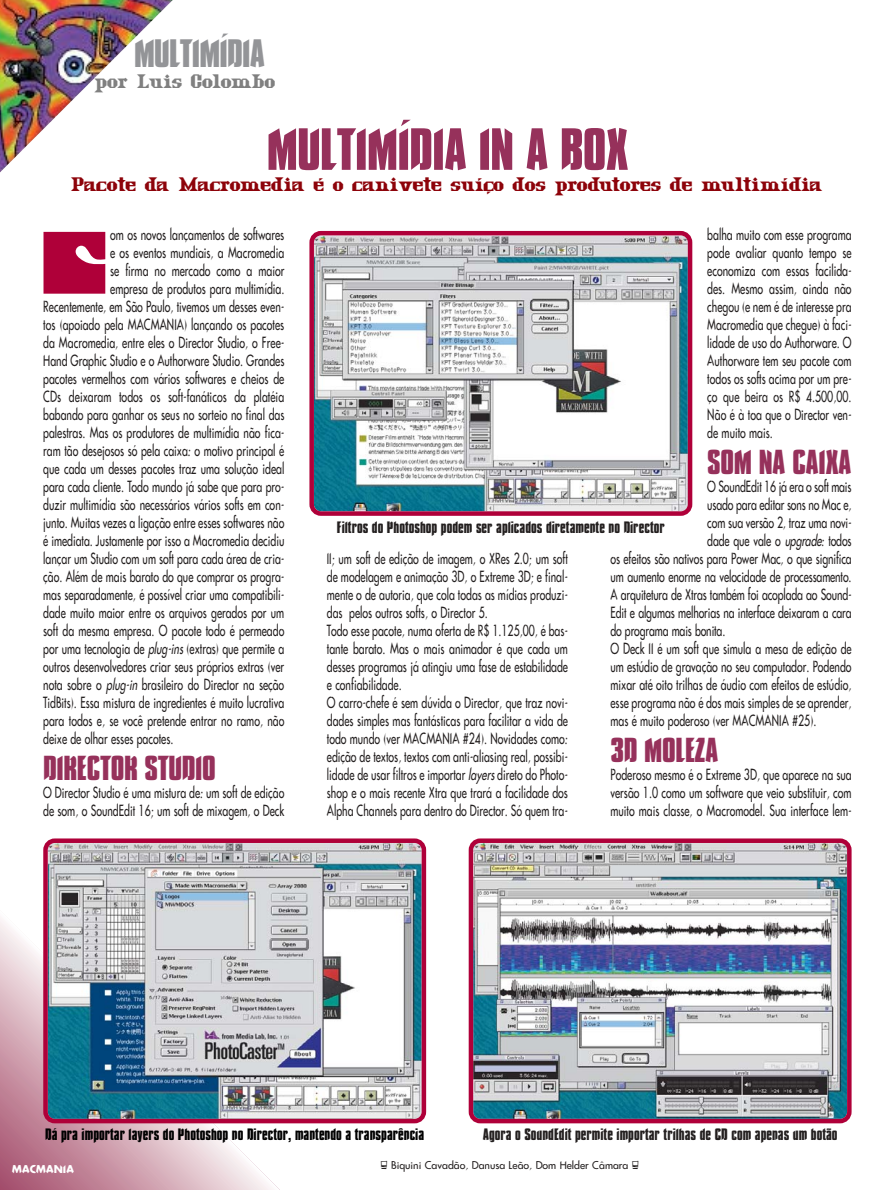
<style>
.page{position:relative;width:893px;height:1190px;background:#fff}
.page>*{position:absolute;margin:0;border:0;box-sizing:border-box;transform-origin:0 0}
.t1{font:87px "Pinups";color:#af0039}
.t2{font:700 54px "Compacta Vitima";letter-spacing:-.015em;color:#96315b}
.t3{font:700 36px "Compacta Vitima";letter-spacing:-.02em;color:#939497}
.t4{font:700 31.5px "Compacta Vitima";letter-spacing:-.015em;color:#96315b}
.t5{font:700 18px "Macmania";color:#8d030a}
.t6{font:700 18px "Macmania";color:#808080}
.t7{font:15px/18px "Futura Vitima";color:#231f1f;scale:.7 1}
.t8{font:700 15px "Compacta Vitima";color:#231f1f}
.t9{font:700 15px "Compacta Vitima";color:#000}
.t10{font:10.5px "Futura Vitima";color:#231f1f}
.t11{font:700 10.5px "Futura Vitima";color:#fff}
.s1{font-style:italic}
</style>
<div class="page">
<img style="left:0;top:0;width:173px;height:173px">
<svg style="left:0;top:919px;width:299px;height:271px"></svg>
<img style="left:473px;top:843px;width:374px;height:275px;border-radius:7px">
<div style="left:468px;top:838px;width:383px;height:285px;border:4px solid #af0039;border-radius:9px"></div>
<img style="left:48px;top:843px;width:373px;height:275px;border-radius:7px">
<div style="left:43px;top:838px;width:383px;height:285px;border:4px solid #af0039;border-radius:9px"></div>
<img style="left:314px;top:235px;width:373px;height:276px;border-radius:7px">
<div style="left:309px;top:231px;width:383px;height:285px;border:4px solid #af0039;border-radius:9px"></div>
<h3 class="t3" style="left:134px;top:37px;width:132px">MULTIMÍDIA</h3>
<p class="t6" style="left:95px;top:74px;width:182px">por Luis Colombo</p>
<h2 class="t2" style="left:267px;top:126px;width:363px">MULTIMÍDIA IN A BOX</h2>
<p class="t5" style="left:71px;top:177px;width:752px">Pacote da Macromedia é o canivete suíço dos produtores de multimídia</p>
<p class="t7" style="left:110px;top:226px;width:250px">om os novos lançamentos de softwares</p>
<p class="t7" style="left:110px;top:244px;width:250px">e os eventos mundiais, a Macromedia</p>
<p class="t7" style="left:110px;top:262px;width:250px">se firma no mercado como a maior</p>
<p class="t7" style="left:110px;top:280px;width:250px">empresa de produtos para multimídia.</p>
<p class="t7" style="left:43px;top:298px;width:346px">Recentemente, em São Paulo, tivemos um desses even-</p>
<p class="t7" style="left:43px;top:316px;width:346px">tos (apoiado pela MACMANIA) lançando os pacotes</p>
<p class="t7" style="left:43px;top:334px;width:346px">da Macromedia, entre eles o Director Studio, o Free-</p>
<p class="t7" style="left:43px;top:352px;width:346px">Hand Graphic Studio e o Authorware Studio. Grandes</p>
<p class="t7" style="left:43px;top:370px;width:346px">pacotes vermelhos com vários softwares e cheios de</p>
<p class="t7" style="left:43px;top:388px;width:345px">CDs deixaram todos os soft-fanáticos da platéia</p>
<p class="t7" style="left:43px;top:406px;width:346px">babando para ganhar os seus no sorteio no final das</p>
<p class="t7" style="left:43px;top:424px;width:346px">palestras. Mas os produtores de multimídia não fica-</p>
<p class="t7" style="left:43px;top:442px;width:346px">ram tão desejosos só pela caixa: o motivo principal é</p>
<p class="t7" style="left:43px;top:460px;width:346px">que cada um desses pacotes traz uma solução ideal</p>
<p class="t7" style="left:43px;top:478px;width:346px">para cada cliente. Todo mundo já sabe que para pro-</p>
<p class="t7" style="left:43px;top:496px;width:346px">duzir multimídia são necessários vários softs em con-</p>
<p class="t7" style="left:43px;top:514px;width:346px">junto. Muitas vezes a ligação entre esses softwares não</p>
<p class="t7" style="left:43px;top:532px;width:346px">é imediata. Justamente por isso a Macromedia decidiu</p>
<p class="t7" style="left:43px;top:550px;width:346px">lançar um Studio com um soft para cada área de cria-</p>
<p class="t7" style="left:43px;top:568px;width:346px">ção. Além de mais barato do que comprar os progra-</p>
<p class="t7" style="left:43px;top:586px;width:346px">mas separadamente, é possível criar uma compatibili-</p>
<p class="t7" style="left:43px;top:604px;width:346px">dade muito maior entre os arquivos gerados por um</p>
<p class="t7" style="left:43px;top:622px;width:346px">soft da mesma empresa. O pacote todo é permeado</p>
<p class="t7" style="left:43px;top:640px;width:346px">por uma tecnologia de <span class="s1">plug-ins</span>(extras) que permite a</p>
<p class="t7" style="left:43px;top:658px;width:346px">outros desenvolvedores criar seus próprios extras (ver</p>
<p class="t7" style="left:43px;top:676px;width:346px">nota sobre o <span class="s1">plug-in</span> brasileiro do Director na seção</p>
<p class="t7" style="left:43px;top:694px;width:346px">TidBits). Essa mistura de ingredientes é muito lucrativa</p>
<p class="t7" style="left:43px;top:712px;width:346px">para todos e, se você pretende entrar no ramo, não</p>
<p class="t7" style="left:43px;top:730px;width:187px">deixe de olhar esses pacotes.</p>
<h3 class="t4" style="left:43px;top:754px;width:174px">DIRECTOR STUDIO</h3>
<p class="t7" style="left:43px;top:784px;width:346px">O Director Studio é uma mistura de: um soft de edição de som, o SoundEdit 16; um soft de mixagem, o Deck</p>
<h1 class="t1" style="left:43px;top:213px;width:71px">C</h1>
<p class="t7" style="left:707px;top:226px;width:207px;text-align:justify">balha muito com esse programa pode avaliar quanto tempo se economiza com essas facilida&shy;des. Mesmo assim, ainda não chegou (e nem é de interesse pra Macromedia que chegue) à faci&shy;lidade de uso do Authorware. O Authorware tem seu pacote com todos os softs acima por um pre&shy;ço que beira os R$ 4.500,00.<br>Não é à toa que o Director ven&shy;de muito mais.</p>
<h3 class="t4" style="left:707px;top:448px;width:146px">SOM NA CAIXA</h3>
<p class="t7" style="left:707px;top:478px;width:207px">O SoundEdit 16 já era o soft mais</p>
<p class="t7" style="left:707px;top:496px;width:208px">usado para editar sons no Mac e,</p>
<p class="t7" style="left:707px;top:514px;width:208px">com sua versão 2, traz uma novi-</p>
<p class="t7" style="left:707px;top:532px;width:207px">dade que vale o <span class="s1">upgrade</span>: todos</p>
<p class="t7" style="left:610px;top:550px;width:346px">os efeitos são nativos para Power Mac, o que significa</p>
<p class="t7" style="left:610px;top:568px;width:346px">um aumento enorme na velocidade de processamento.</p>
<p class="t7" style="left:610px;top:586px;width:346px">A arquitetura de Xtras também foi acoplada ao Sound-</p>
<p class="t7" style="left:610px;top:604px;width:346px">Edit e algumas melhorias na interface deixaram a cara</p>
<p class="t7" style="left:610px;top:622px;width:165px">do programa mais bonita.</p>
<p class="t7" style="left:610px;top:640px;width:346px">O Deck II é um soft que simula a mesa de edição de</p>
<p class="t7" style="left:610px;top:658px;width:346px">um estúdio de gravação no seu computador. Podendo</p>
<p class="t7" style="left:610px;top:676px;width:346px">mixar até oito trilhas de áudio com efeitos de estúdio,</p>
<p class="t7" style="left:610px;top:694px;width:346px">esse programa não é dos mais simples de se aprender,</p>
<p class="t7" style="left:610px;top:712px;width:296px">mas é muito poderoso (ver MACMANIA #25).</p>
<h3 class="t4" style="left:610px;top:736px;width:110px">3D MOLEZA</h3>
<p class="t7" style="left:610px;top:766px;width:346px;text-align:justify">Poderoso mesmo é o Extreme 3D, que aparece na sua versão 1.0 como um software que veio substituir, com muito mais classe, o Macromodel. Sua interface lem-</p>
<p class="t8" style="left:337px;top:520px;width:329px">Filtros do Photoshop podem ser aplicados diretamente no Director</p>
<p class="t7" style="left:327px;top:550px;width:346px">II; um soft de edição de imagem, o XRes 2.0; um soft de modelagem e animação 3D, o Extreme 3D; e final&shy;mente o de autoria, que cola todas as mídias produzi&shy;das pelos outros softs, o Director 5.<br>Todo esse pacote, numa oferta de R$ 1.125,00, é bas&shy;tante barato. Mas o mais animador é que cada um desses programas já atingiu uma fase de estabilidade e confiabilidade.<br>O carro-chefe é sem dúvida o Director, que traz novi&shy;dades simples mas fantásticas para facilitar a vida de todo mundo (ver MACMANIA #24). Novidades como: edição de textos, textos com anti-aliasing real, possibi&shy;lidade de usar filtros e importar <span class="s1">layers</span>direto do Photo&shy;shop e o mais recente Xtra que trará a facilidade dos Alpha Channels para dentro do Director. Só quem tra-</p>
<p class="t9" style="left:45px;top:1127px;width:380px">Dá pra importar layers do Photoshop no Director, mantendo a transparência</p>
<p class="t8" style="left:482px;top:1127px;width:356px">Agora o SoundEdit permite importar trilhas de CD com apenas um botão</p>
<p class="t11" style="left:12px;top:1164px;width:63px">MACMANIA</p>
<p class="t10" style="left:380px;top:1159px;width:260px">‡ Biquini Cavadão, Danusa Leão, Dom Helder Câmara ‡</p>
</div>
